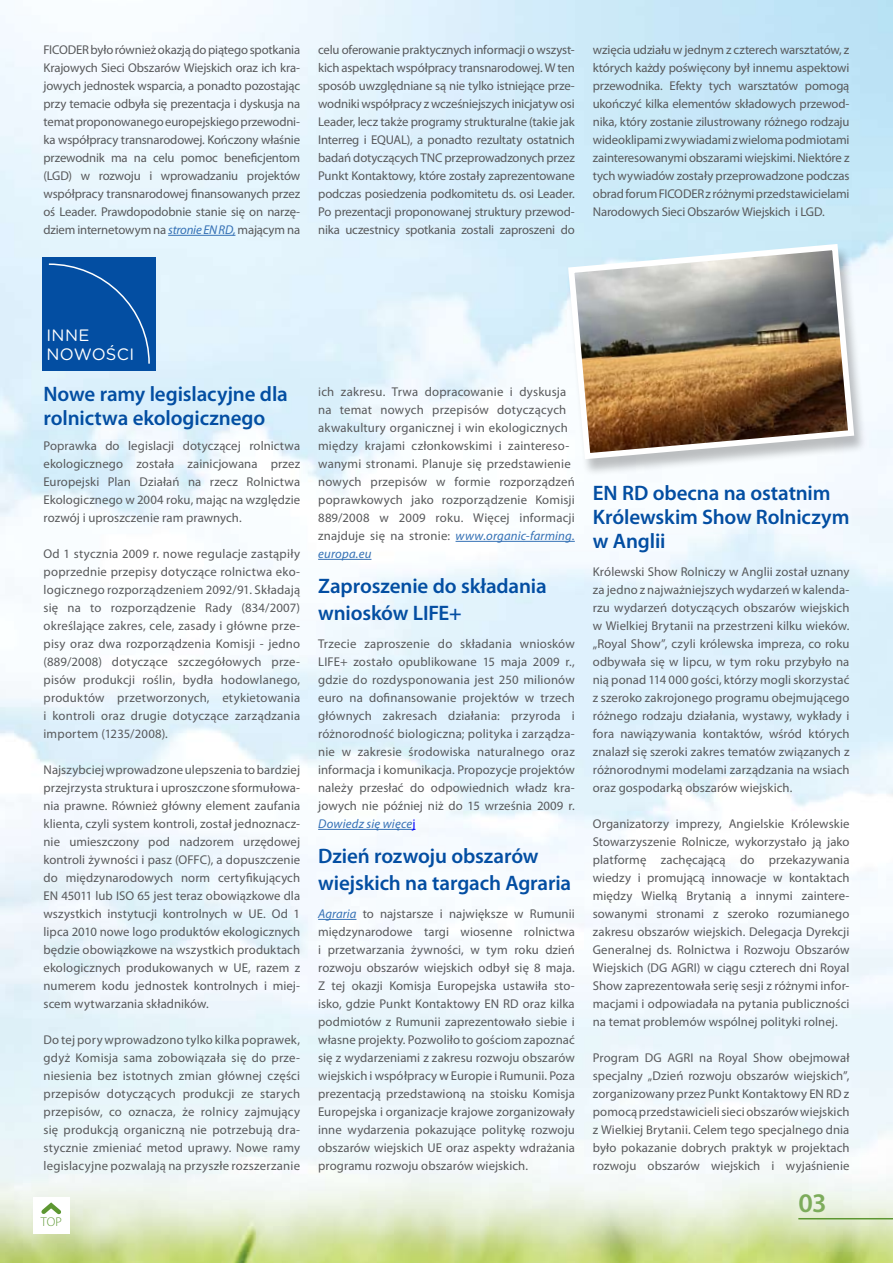
<style>
.page{position:relative;width:893px;height:1263px;background:#fff}
.page>*{position:absolute;margin:0;border:0;box-sizing:border-box;transform-origin:0 0}
.t1{font:600 27px "Myriad Pro";color:#7dac5b}
.t2{font:600 21px/24px "Myriad Pro";letter-spacing:-.005em;color:#034ea2}
.t3{font:16.5px/19.8px "Gotham Rounded";letter-spacing:.02em;color:#fff}
.t4{font:12.75px/18px "Myriad Pro";letter-spacing:.01em;color:#58595b;text-align:justify}
.t5{font:300 12.75px "Myriad Pro";color:#5d9732}
.s1{font-style:italic;color:#3571b5}
.s2{color:#00f}
</style>
<div class="page">
<img style="left:0;top:0;width:893px;height:1263px">
<hr style="left:168px;top:235px;width:67px;height:1px;background:#3571b5">
<hr style="left:798px;top:1218px;width:95px;height:1px;background:#5d9732">
<div style="left:33px;top:1197px;width:37px;height:36px;background:#fff"></div>
<svg style="left:41px;top:1202px;width:20px;height:13px"></svg>
<div style="left:566px;top:246px;width:301px;height:230px;background:#000;opacity:.25"></div>
<img style="left:565px;top:241px;width:292px;height:221px">
<hr style="left:456px;top:541px;width:119px;height:1px;background:#3571b5">
<hr style="left:318px;top:559px;width:53px;height:1px;background:#3571b5">
<hr style="left:318px;top:829px;width:94px;height:1px;background:#3571b5">
<hr style="left:318px;top:919px;width:38px;height:1px;background:#3571b5">
<div style="left:42px;top:257px;width:114px;height:114px;background:#034ea2"></div>
<svg style="left:48px;top:263px;width:102px;height:101px"></svg>
<p class="t4" style="left:44px;top:41px;width:258px">FICODER było również okazją do piątego spotkania Krajowych Sieci Obszarów Wiejskich oraz ich kra&shy;jowych jednostek wsparcia, a ponadto pozostając przy temacie odbyła się prezentacja i dyskusja na temat proponowanego europejskiego przewodni&shy;ka współpracy transnarodowej. Kończony właśnie przewodnik ma na celu pomoc beneficjentom (LGD) w rozwoju i wprowadzaniu projektów współpracy transnarodowej finansowanych przez oś Leader. Prawdopodobnie stanie się on narzę&shy;dziem internetowym na <span class="s1">stronie EN RD,</span> mającym na</p>
<p class="t4" style="left:318px;top:41px;width:258px">celu oferowanie praktycznych informacji o wszyst&shy;kich aspektach współpracy transnarodowej. W ten sposób uwzględniane są nie tylko istniejące prze&shy;wodniki współpracy z wcześniejszych inicjatyw osi Leader, lecz także programy strukturalne (takie jak Interreg i EQUAL), a ponadto rezultaty ostatnich badań dotyczących TNC przeprowadzonych przez Punkt Kontaktowy, które zostały zaprezentowane podczas posiedzenia podkomitetu ds. osi Leader.<br>Po prezentacji proponowanej struktury przewod&shy;nika uczestnicy spotkania zostali zaproszeni do</p>
<p class="t4" style="left:593px;top:41px;width:258px">wzięcia udziału w jednym z czterech warsztatów, z których każdy poświęcony był innemu aspektowi przewodnika. Efekty tych warsztatów pomogą ukończyć kilka elementów składowych przewod&shy;nika, który zostanie zilustrowany różnego rodzaju wideoklipami z wywiadami z wieloma podmiotami zainteresowanymi obszarami wiejskimi. Niektóre z tych wywiadów zostały przeprowadzone podczas obrad forum FICODER z różnymi przedstawicielami Narodowych Sieci Obszarów Wiejskich i LGD.</p>
<p class="t3" style="left:46px;top:324px;width:89px">INNE<br>NOWOŚCI</p>
<h2 class="t2" style="left:44px;top:382px;width:246px">Nowe ramy legislacyjne dla rolnictwa ekologicznego</h2>
<p class="t4" style="left:44px;top:437px;width:258px">Poprawka do legislacji dotyczącej rolnictwa ekologicznego została zainicjowana przez Europejski Plan Działań na rzecz Rolnictwa Ekologicznego w 2004 roku, mając na względzie rozwój i uproszczenie ram prawnych.</p>
<p class="t4" style="left:44px;top:545px;width:258px">Od 1 stycznia 2009 r. nowe regulacje zastąpiły poprzednie przepisy dotyczące rolnictwa eko&shy;logicznego rozporządzeniem 2092/91. Składają się na to rozporządzenie Rady (834/2007) określające zakres, cele, zasady i główne prze&shy;pisy oraz dwa rozporządzenia Komisji - jedno (889/2008) dotyczące szczegółowych prze&shy;pisów produkcji roślin, bydła hodowlanego, produktów przetworzonych, etykietowania i kontroli oraz drugie dotyczące zarządzania importem (1235/2008).</p>
<p class="t4" style="left:44px;top:761px;width:258px">Najszybciej wprowadzone ulepszenia to bardziej przejrzysta struktura i uproszczone sformułowa&shy;nia prawne. Również główny element zaufania klienta, czyli system kontroli, został jednoznacz&shy;nie umieszczony pod nadzorem urzędowej kontroli żywności i pasz (OFFC), a dopuszczenie do międzynarodowych norm certyfikujących EN 45011 lub ISO 65 jest teraz obowiązkowe dla wszystkich instytucji kontrolnych w UE. Od 1 lipca 2010 nowe logo produktów ekologicznych będzie obowiązkowe na wszystkich produktach ekologicznych produkowanych w UE, razem z numerem kodu jednostek kontrolnych i miej&shy;scem wytwarzania składników.</p>
<p class="t4" style="left:44px;top:1031px;width:258px">Do tej pory wprowadzono tylko kilka poprawek, gdyż Komisja sama zobowiązała się do prze&shy;niesienia bez istotnych zmian głównej części przepisów dotyczących produkcji ze starych przepisów, co oznacza, że rolnicy zajmujący się produkcją organiczną nie potrzebują dra&shy;stycznie zmieniać metod uprawy. Nowe ramy legislacyjne pozwalają na przyszłe rozszerzanie</p>
<p class="t4" style="left:318px;top:383px;width:258px;text-align:left">ich zakresu. Trwa dopracowanie i dyskusja na temat nowych przepisów dotyczących akwakultury organicznej i win ekologicznych między krajami członkowskimi i zaintereso&shy;wanymi stronami. Planuje się przedstawienie nowych przepisów w formie rozporządzeń poprawkowych jako rozporządzenie Komisji 889/2008 w 2009 roku. Więcej informacji znajduje się na stronie: <span class="s1">www.organic-farming. europa.eu</span></p>
<h2 class="t2" style="left:318px;top:571px;width:230px;line-height:27px">Zaproszenie do składania wniosków LIFE+</h2>
<p class="t4" style="left:318px;top:635px;width:258px">Trzecie zaproszenie do składania wniosków LIFE+ zostało opublikowane 15 maja 2009 r., gdzie do rozdysponowania jest 250 milionów euro na dofinansowanie projektów w trzech głównych zakresach działania: przyroda i różnorodność biologiczna; polityka i zarządza&shy;nie w zakresie środowiska naturalnego oraz informacja i komunikacja. Propozycje projektów należy przesłać do odpowiednich władz kra&shy;jowych nie później niż do 15 września 2009 r.<br><span class="s1">Dowiedz się więce</span><span class="s2">j</span></p>
<h2 class="t2" style="left:318px;top:841px;width:255px;line-height:27px">Dzień rozwoju obszarów wiejskich na targach Agraria</h2>
<p class="t4" style="left:318px;top:905px;width:258px"><span class="s1">Agraria</span> to najstarsze i największe w Rumunii międzynarodowe targi wiosenne rolnictwa i przetwarzania żywności, w tym roku dzień rozwoju obszarów wiejskich odbył się 8 maja.<br>Z tej okazji Komisja Europejska ustawiła sto&shy;isko, gdzie Punkt Kontaktowy EN RD oraz kilka podmiotów z Rumunii zaprezentowało siebie i własne projekty. Pozwoliło to gościom zapoznać się z wydarzeniami z zakresu rozwoju obszarów wiejskich i współpracy w Europie i Rumunii. Poza prezentacją przedstawioną na stoisku Komisja Europejska i organizacje krajowe zorganizowały inne wydarzenia pokazujące politykę rozwoju obszarów wiejskich UE oraz aspekty wdrażania programu rozwoju obszarów wiejskich.</p>
<p class="t5" style="left:41px;top:1215px;width:22px">TOP</p>
<h2 class="t2" style="left:593px;top:480px;width:258px">EN RD obecna na ostatnim<br>Królewskim Show Rolniczym w Anglii</h2>
<p class="t4" style="left:593px;top:563px;width:258px">Królewski Show Rolniczy w Anglii został uznany za jedno z najważniejszych wydarzeń w kalenda&shy;rzu wydarzeń dotyczących obszarów wiejskich w Wielkiej Brytanii na przestrzeni kilku wieków. „Royal Show”, czyli królewska impreza, co roku odbywała się w lipcu, w tym roku przybyło na nią ponad 114 000 gości, którzy mogli skorzystać z szeroko zakrojonego programu obejmującego różnego rodzaju działania, wystawy, wykłady i fora nawiązywania kontaktów, wśród których znalazł się szeroki zakres tematów związanych z różnorodnymi modelami zarządzania na wsiach oraz gospodarką obszarów wiejskich.</p>
<p class="t4" style="left:593px;top:815px;width:258px">Organizatorzy imprezy, Angielskie Królewskie Stowarzyszenie Rolnicze, wykorzystało ją jako platformę zachęcającą do przekazywania wiedzy i promującą innowacje w kontaktach między Wielką Brytanią a innymi zaintere&shy;sowanymi stronami z szeroko rozumianego zakresu obszarów wiejskich. Delegacja Dyrekcji Generalnej ds. Rolnictwa i Rozwoju Obszarów Wiejskich (DG AGRI) w ciągu czterech dni Royal Show zaprezentowała serię sesji z różnymi infor&shy;macjami i odpowiadała na pytania publiczności na temat problemów wspólnej polityki rolnej.</p>
<p class="t4" style="left:593px;top:1049px;width:258px">Program DG AGRI na Royal Show obejmował specjalny „Dzień rozwoju obszarów wiejskich”, zorganizowany przez Punkt Kontaktowy EN RD z pomocą przedstawicieli sieci obszarów wiejskich z Wielkiej Brytanii. Celem tego specjalnego dnia było pokazanie dobrych praktyk w projektach rozwoju obszarów wiejskich i wyjaśnienie</p>
<h1 class="t1" style="left:798px;top:1185px;width:30px">03</h1>
</div>
